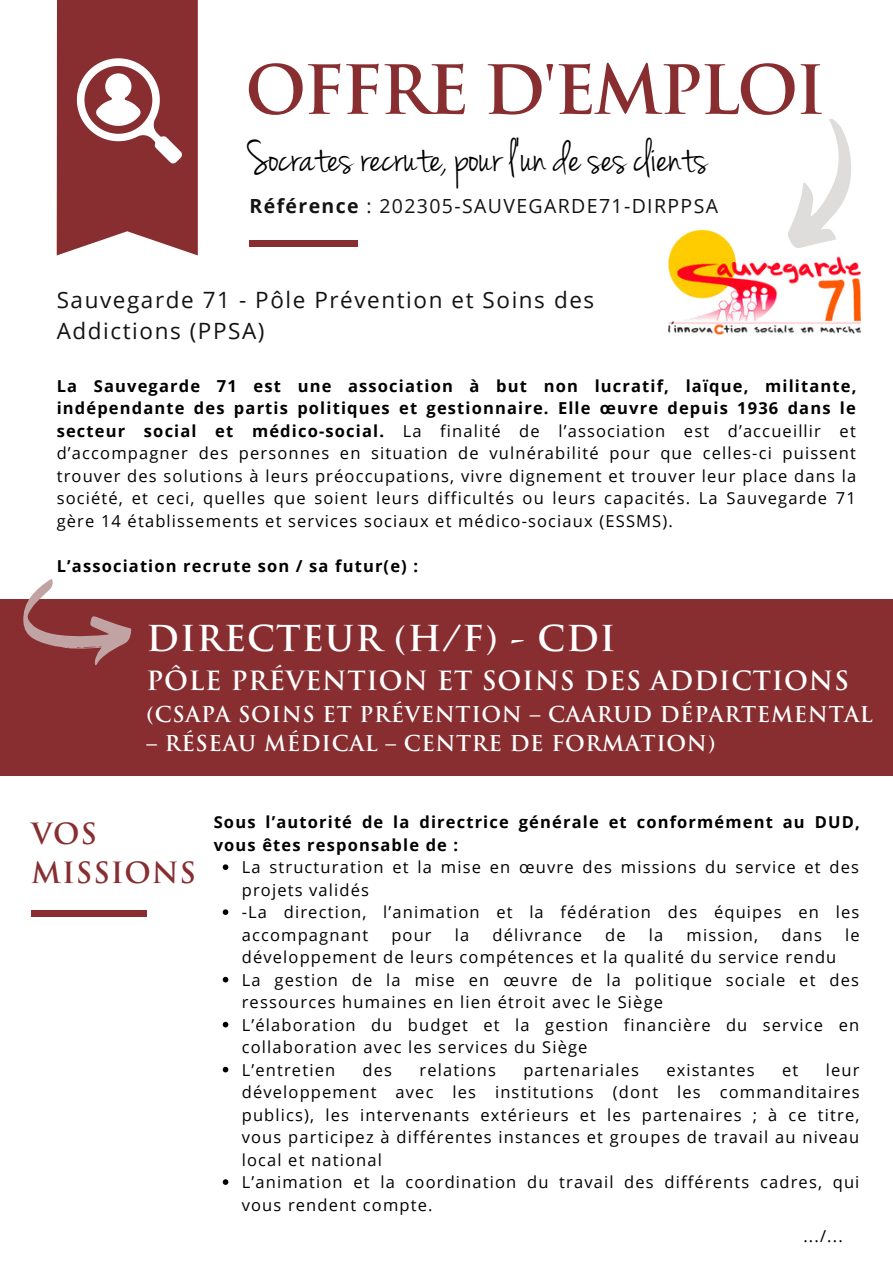
<style>
.page{position:relative;width:893px;height:1264px;background:#fff}
.page>*{position:absolute;margin:0;border:0;box-sizing:border-box;transform-origin:0 0}
.t1{font:700 65.85px "Trajan Pro";letter-spacing:-.04em;color:#882e31}
.t2{font:47.85px "Jenna Sue Pro";color:#000}
.t3{font:700 34.8px "Trajan Pro";letter-spacing:.03em;color:#fff}
.t4{font:700 28.5px/39.3px "Trajan Pro";letter-spacing:.03em;color:#882e31}
.t5{font:700 25.8px "Trajan Pro";letter-spacing:.03em;color:#fff}
.t6{font:22.5px/30.3px "Open Sans";letter-spacing:.07em;color:#131315}
.t7{font:700 21.3px "Trajan Pro";letter-spacing:.03em;color:#fff}
.t8{font:19.5px "Open Sans";letter-spacing:.07em;color:#131315}
.t9{font:16.5px/22.5px "Open Sans";letter-spacing:.07em;color:#000}
.t10{font:700 16.5px/22.5px "Open Sans";letter-spacing:.07em;color:#000}
.s1{font-weight:700}
</style>
<div class="page">
<div style="left:249px;top:241px;width:108px;height:5px;background:#882e31"></div>
<svg style="left:57px;top:0;width:141px;height:255px"></svg>
<div style="left:0;top:654px;width:892px;height:121px;background:#882e31"></div>
<div style="left:0;top:599px;width:892px;height:121px;background:#882e31"></div>
<svg style="left:23px;top:579px;width:108px;height:86px"></svg>
<svg style="left:789px;top:119px;width:62px;height:111px"></svg>
<div style="left:32px;top:910px;width:114px;height:6px;background:#882e31"></div>
<img style="left:668px;top:230px;width:192px;height:105px">
<svg style="left:223px;top:864px;width:5px;height:6px"></svg>
<svg style="left:223px;top:909px;width:5px;height:6px"></svg>
<svg style="left:223px;top:976px;width:5px;height:6px"></svg>
<svg style="left:223px;top:1021px;width:5px;height:6px"></svg>
<svg style="left:223px;top:1066px;width:5px;height:6px"></svg>
<svg style="left:223px;top:1179px;width:5px;height:5px"></svg>
<h1 class="t1" style="left:245px;top:49px;width:581px">OFFRE D'EMPLOI</h1>
<h2 class="t2" style="left:247px;top:129px;width:461px">Socrates recrute, pour l'un de ses clients</h2>
<p class="t8" style="left:249px;top:192px;width:470px"><span class="s1">Référence</span> : 202305-SAUVEGARDE71-DIRPPSA</p>
<h3 class="t6" style="left:57px;top:284px;width:539px">Sauvegarde 71 - Pôle Prévention et Soins des<br>Addictions (PPSA)</h3>
<p class="t9" style="left:57px;top:374px;width:801px;text-align:justify"><span class="s1">La Sauvegarde 71 est une association à but non lucratif, laïque, militante, indépendante des partis politiques et gestionnaire. Elle œuvre depuis 1936 dans le secteur social et médico-social.</span> La finalité de l’association est d’accueillir et d’accompagner des personnes en situation de vulnérabilité pour que celles-ci puissent trouver des solutions à leurs préoccupations, vivre dignement et trouver leur place dans la société, et ceci, quelles que soient leurs difficultés ou leurs capacités. La Sauvegarde 71 gère 14 établissements et services sociaux et médico-sociaux (ESSMS).</p>
<p class="t10" style="left:57px;top:554px;width:363px">L’association recrute son / sa futur(e) :</p>
<h3 class="t3" style="left:146px;top:616px;width:470px">DIRECTEUR (H/F) - CDI</h3>
<h3 class="t5" style="left:146px;top:665px;width:704px">PÔLE PRÉVENTION ET SOINS DES ADDICTIONS</h3>
<p class="t7" style="left:146px;top:701px;width:727px">(CSAPA SOINS ET PRÉVENTION – CAARUD DÉPARTEMENTAL</p>
<p class="t7" style="left:146px;top:730px;width:570px">– RÉSEAU MÉDICAL – CENTRE DE FORMATION)</p>
<h3 class="t4" style="left:32px;top:814px;width:166px">VOS<br>MISSIONS</h3>
<p class="t10" style="left:214px;top:810px;width:647px">Sous l’autorité de la directrice générale et conformément au DUD, vous êtes responsable de :</p>
<p class="t9" style="left:242px;top:855px;width:619px">La structuration et la mise en œuvre des missions du service et des projets validés<br>-La direction, l’animation et la fédération des équipes en les accompagnant</p>
<p class="t9" style="left:391px;top:923px;width:42px">pour</p>
<p class="t9" style="left:455px;top:923px;width:16px">la</p>
<p class="t9" style="left:492px;top:923px;width:91px">délivrance</p>
<p class="t9" style="left:605px;top:923px;width:22px">de</p>
<p class="t9" style="left:648px;top:923px;width:16px">la</p>
<p class="t9" style="left:686px;top:923px;width:73px">mission,</p>
<p class="t9" style="left:781px;top:923px;width:42px">dans</p>
<p class="t9" style="left:845px;top:923px;width:16px">le</p>
<p class="t9" style="left:242px;top:945px;width:619px">développement de leurs compétences et la qualité du service rendu La gestion de la mise en œuvre de la politique sociale et des ressources humaines en lien étroit avec le Siège<br>L’élaboration du budget et la gestion financière du service en collaboration avec les services du Siège<br>L’entretien</p>
<p class="t9" style="left:242px;top:1058px;width:619px;text-indent:584px">leur développement avec les institutions (dont les commanditaires publics), les intervenants extérieurs et les partenaires ; à ce titre, vous participez à différentes instances et groupes de travail au niveau local et national<br>L’animation et la coordination du travail des différents cadres, qui vous rendent compte.</p>
<p class="t9" style="left:362px;top:1058px;width:31px">des</p>
<p class="t9" style="left:419px;top:1058px;width:78px">relations</p>
<p class="t9" style="left:523px;top:1058px;width:117px">partenariales</p>
<p class="t9" style="left:666px;top:1058px;width:90px">existantes</p>
<p class="t9" style="left:782px;top:1058px;width:18px">et</p>
<p class="t9" style="left:803px;top:1224px;width:41px">.../...</p>
</div>
